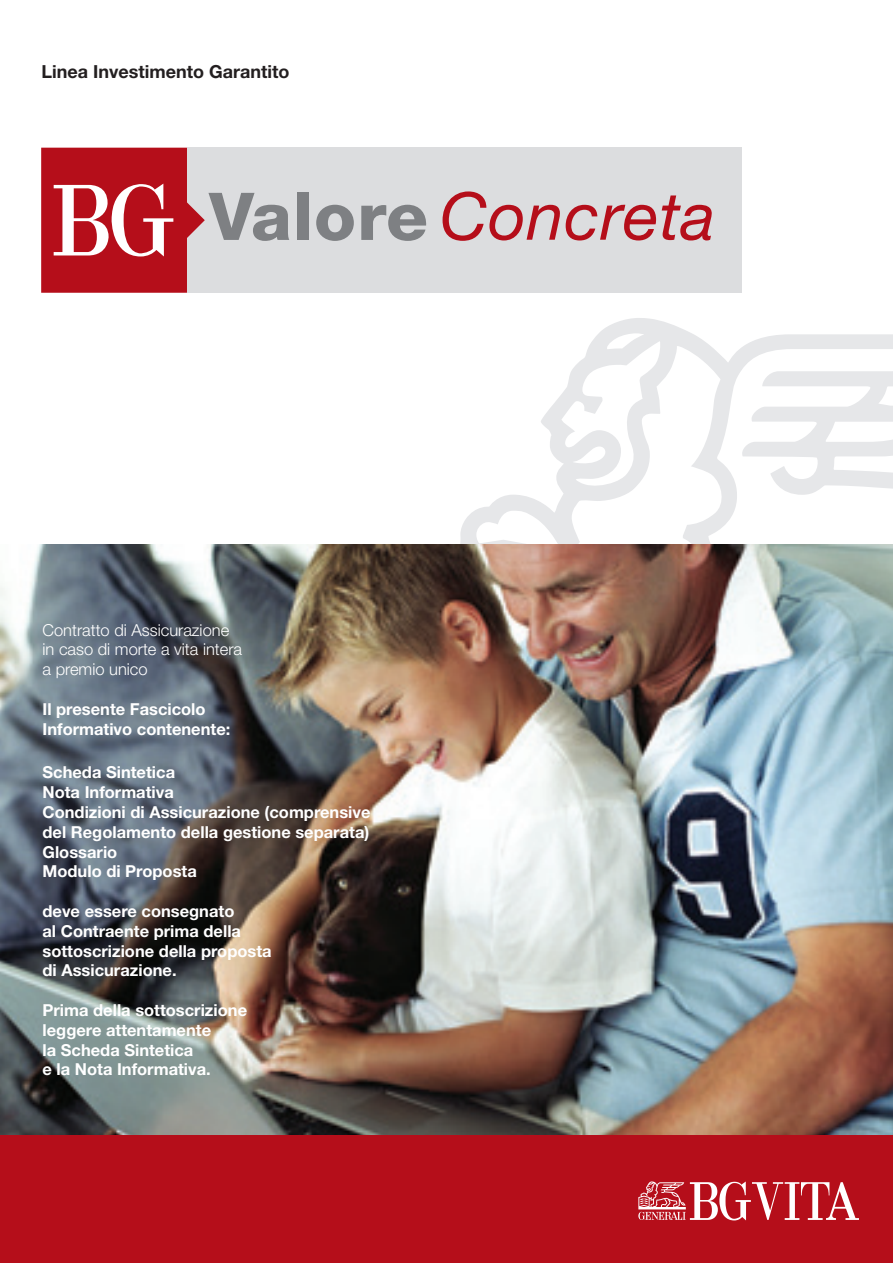
<style>
.page{position:relative;width:893px;height:1263px;background:#fff}
.page>*{position:absolute;margin:0;border:0;box-sizing:border-box;transform-origin:0 0}
.t1{font:700 18px "Helvetica Neue";color:#231f20}
.t2{font:700 16.5px/19.8px "Helvetica Neue";color:#fff}
.t3{font:300 16.5px/19.8px "Helvetica Neue";color:#fff}
</style>
<div class="page">
<svg style="left:460px;top:318px;width:433px;height:226px"></svg>
<img style="left:0;top:544px;width:893px;height:591px">
<div style="left:0;top:1135px;width:893px;height:128px;background:#b50e1a"></div>
<svg style="left:638px;top:1181px;width:221px;height:39px"></svg>
<div style="left:187px;top:148px;width:554px;height:145px;background:#dcdddf"></div>
<svg style="left:41px;top:148px;width:248px;height:145px"></svg>
<div style="left:297px;top:193px;width:12px;height:47px;background:#7e8083"></div>
<svg style="left:316px;top:205px;width:38px;height:36px"></svg>
<svg style="left:361px;top:205px;width:66px;height:36px"></svg>
<svg style="left:443px;top:191px;width:269px;height:50px"></svg>
<p class="t1" style="left:41px;top:60px;width:249px">Linea Investimento Garantito</p>
<p class="t3" style="left:43px;top:619px;width:201px">Contratto di Assicurazione in caso di morte a vita intera a premio unico</p>
<p class="t2" style="left:43px;top:699px;width:189px">Il presente Fascicolo<br>Informativo contenente:</p>
<p class="t2" style="left:43px;top:762px;width:330px">Scheda Sintetica<br>Nota Informativa<br>Condizioni di Assicurazione (comprensive del Regolamento della gestione separata)<br>Glossario<br>Modulo di Proposta</p>
<p class="t2" style="left:43px;top:901px;width:231px">deve essere consegnato<br>al Contraente prima della sottoscrizione della proposta di Assicurazione.</p>
<p class="t2" style="left:43px;top:1000px;width:206px">Prima della sottoscrizione leggere attentamente<br>la Scheda Sintetica<br>e la Nota Informativa.</p>
</div>
